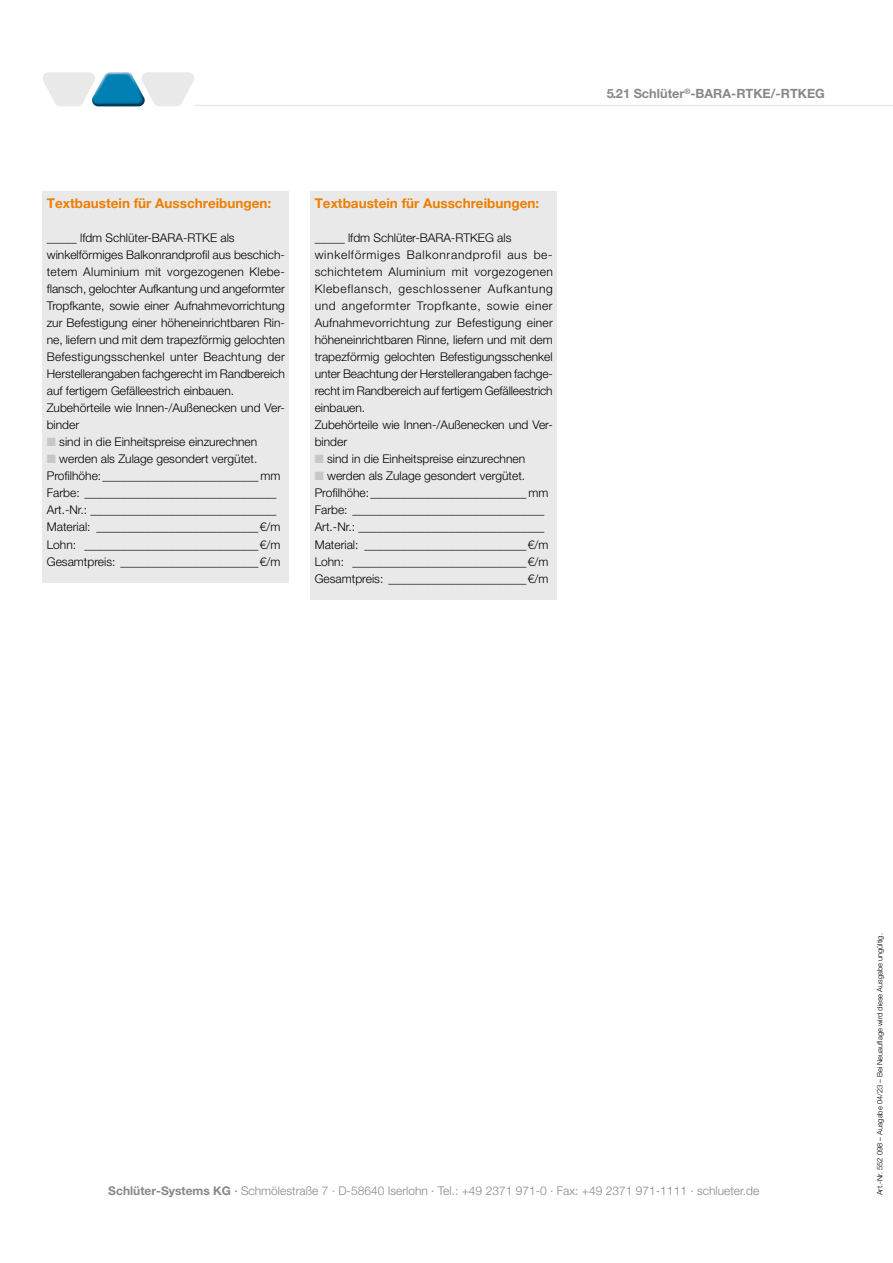
<style>
.page{position:relative;width:893px;height:1263px;background:#fff}
.page>*{position:absolute;margin:0;border:0;box-sizing:border-box;transform-origin:0 0}
.t1{font:700 13.5px "Helvetica Neue LT Pro";color:#ee7f00}
.t2{font:700 12.75px "Helvetica Neue LT Pro";color:#87888a}
.t3{font:300 12px "Helvetica Neue LT Pro";color:#000}
.t4{font:300 12px "Helvetica Neue LT Pro";letter-spacing:.025em;color:#000}
.t5{font:300 12px "Helvetica Neue LT Pro";color:#87888a}
.t6{font:300 12px "Helvetica Neue LT Pro";letter-spacing:.06em;color:#000}
.t7{font:300 12px "Helvetica Neue LT Pro";letter-spacing:.04em;color:#000}
.t8{font:300 12px "Helvetica Neue LT Pro";letter-spacing:.05em;color:#000}
.t9{font:300 7.5px "Helvetica Neue LT Pro";color:#000}
.s1{font-weight:700}
.s2{font-weight:500}
</style>
<div class="page">
<hr style="left:194px;top:105px;width:699px;height:1px;background:#e9e9ea">
<svg style="left:43px;top:72px;width:151px;height:34px"></svg>
<div style="left:43px;top:191px;width:246px;height:392px;background:#e9e9ea"></div>
<div style="left:310px;top:191px;width:247px;height:409px;background:#e9e9ea"></div>
<p class="t1" style="left:47px;top:195px;width:226px">Textbaustein für Ausschreibungen:</p>
<p class="t3" style="left:47px;top:231px;width:189px">_____ lfdm Schlüter-BARA-RTKE als</p>
<p class="t3" style="left:47px;top:248px;width:240px">winkelförmiges Balkonrandprofil aus beschich-</p>
<p class="t4" style="left:47px;top:265px;width:240px">tetem Aluminium mit vorgezogenen Klebe-</p>
<p class="t3" style="left:47px;top:282px;width:240px">flansch, gelochter Aufkantung und angeformter</p>
<p class="t3" style="left:47px;top:299px;width:240px">Tropfkante, sowie einer Aufnahmevorrichtung</p>
<p class="t3" style="left:47px;top:316px;width:240px">zur Befestigung einer höheneinrichtbaren Rin-</p>
<p class="t3" style="left:47px;top:333px;width:240px">ne, liefern und mit dem trapezförmig gelochten</p>
<p class="t4" style="left:47px;top:350px;width:240px">Befestigungsschenkel unter Beachtung der</p>
<p class="t3" style="left:47px;top:367px;width:240px">Herstellerangaben fachgerecht im Randbereich</p>
<p class="t3" style="left:47px;top:384px;width:189px">auf fertigem Gefälleestrich einbauen.</p>
<p class="t3" style="left:47px;top:401px;width:240px">Zubehörteile wie Innen-/Außenecken und Ver-</p>
<p class="t3" style="left:47px;top:418px;width:34px">binder</p>
<p class="t3" style="left:59px;top:435px;width:200px">sind in die Einheitspreise einzurechnen</p>
<p class="t3" style="left:59px;top:452px;width:200px">werden als Zulage gesondert vergütet.</p>
<p class="t3" style="left:47px;top:469px;width:235px">Profilhöhe:__________________________ mm</p>
<p class="t3" style="left:47px;top:486px;width:231px">Farbe: ________________________________</p>
<p class="t3" style="left:47px;top:503px;width:231px">Art.-Nr.: _______________________________</p>
<p class="t3" style="left:47px;top:520px;width:235px">Material: ___________________________€/m</p>
<p class="t3" style="left:47px;top:537px;width:235px">Lohn: _____________________________€/m</p>
<p class="t3" style="left:47px;top:554px;width:235px">Gesamtpreis: _______________________€/m</p>
<p class="t1" style="left:315px;top:195px;width:226px">Textbaustein für Ausschreibungen:</p>
<p class="t3" style="left:315px;top:231px;width:198px">_____ lfdm Schlüter-BARA-RTKEG als</p>
<p class="t6" style="left:315px;top:248px;width:239px">winkelförmiges Balkonrandprofil aus be-</p>
<p class="t7" style="left:315px;top:265px;width:240px">schichtetem Aluminium mit vorgezogenen</p>
<p class="t6" style="left:315px;top:282px;width:240px">Klebeflansch, geschlossener Aufkantung</p>
<p class="t8" style="left:315px;top:299px;width:240px">und angeformter Tropfkante, sowie einer</p>
<p class="t4" style="left:315px;top:316px;width:240px">Aufnahmevorrichtung zur Befestigung einer</p>
<p class="t3" style="left:315px;top:333px;width:240px">höheneinrichtbaren Rinne, liefern und mit dem</p>
<p class="t3" style="left:315px;top:350px;width:240px">trapezförmig gelochten Befestigungsschenkel</p>
<p class="t3" style="left:315px;top:367px;width:240px">unter Beachtung der Herstellerangaben fachge-</p>
<p class="t3" style="left:315px;top:384px;width:239px">recht im Randbereich auf fertigem Gefälleestrich</p>
<p class="t3" style="left:315px;top:401px;width:52px">einbauen.</p>
<p class="t3" style="left:315px;top:418px;width:240px">Zubehörteile wie Innen-/Außenecken und Ver-</p>
<p class="t3" style="left:315px;top:435px;width:34px">binder</p>
<p class="t3" style="left:327px;top:452px;width:200px">sind in die Einheitspreise einzurechnen</p>
<p class="t3" style="left:327px;top:469px;width:200px">werden als Zulage gesondert vergütet.</p>
<p class="t3" style="left:315px;top:486px;width:235px">Profilhöhe:__________________________ mm</p>
<p class="t3" style="left:315px;top:503px;width:231px">Farbe: ________________________________</p>
<p class="t3" style="left:315px;top:520px;width:231px">Art.-Nr.: _______________________________</p>
<p class="t3" style="left:315px;top:537px;width:235px">Material: ___________________________€/m</p>
<p class="t3" style="left:315px;top:554px;width:235px">Lohn: _____________________________€/m</p>
<p class="t3" style="left:315px;top:571px;width:235px">Gesamtpreis: _______________________€/m</p>
<p class="t2" style="left:607px;top:86px;width:219px">5.21 Schlüter<sup>®</sup>-BARA-RTKE/-RTKEG</p>
<p class="t5" style="left:108px;top:1183px;width:652px"><span class="s1">Schlüter-Systems KG</span> <span class="s2">·</span> Schmölestraße 7 · D-58640 Iserlohn · Tel.: +49 2371 971-0 · Fax: +49 2371 971-1111 · schlueter.de</p>
<p class="t9" style="left:875px;top:1195px;width:263px;rotate:-90deg">Art.-Nr. 552 098 – Ausgabe 04/23 – Bei Neuauflage wird diese Ausgabe ungültig.</p>
</div>
